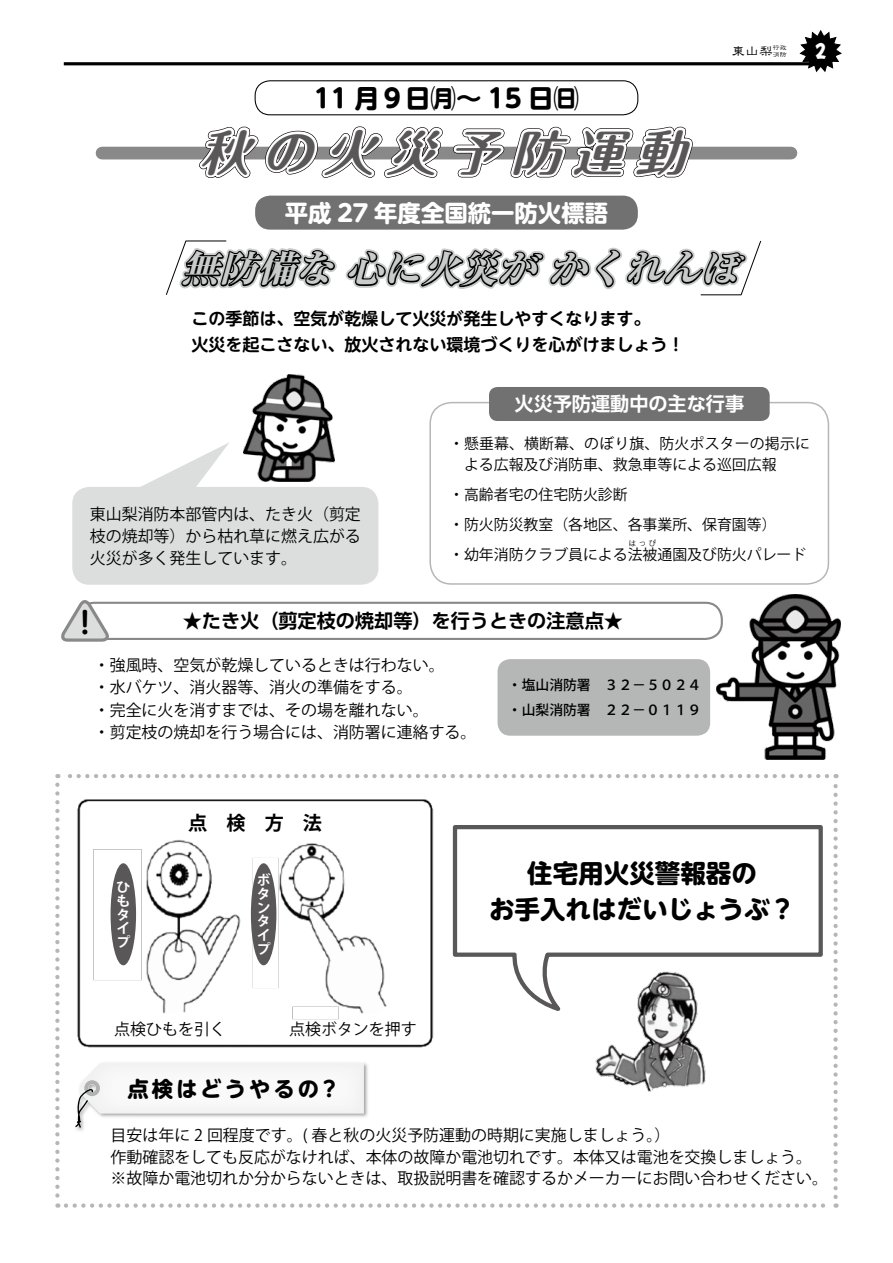
<style>
.page{position:relative;width:893px;height:1263px;background:#fff}
.page>*{position:absolute;margin:0;border:0;box-sizing:border-box;transform-origin:0 0}
.t1{font:italic 48.15px "Maru Fo Pro Bold 90 msp RKSJ H";color:#595757;scale:1.04 1}
.t2{font:italic 36.75px "Ryumin Pro Heavy 90 msp RKSJ H";color:#c9caca;scale:1.04 1}
.t3{font:700 29.7px "UD Shin M Go Pro De";color:#000}
.t4{font:700 25.5px/36.2px "UD Shin M Go Pro";color:#000;text-align:center}
.t5{font:700 23.4px "UD Shin M Go Pro";color:#fff}
.t6{font:700 21.3px "UD Shin M Go Pro";letter-spacing:.145em;color:#000}
.t7{font:21.3px "DC Ai W5 WIN RKSJ H";color:#fff}
.t8{font:700 19.2px "UD Shin Go Pro De";color:#000}
.t9{font:700 19.2px "UD Shin Go Pro De";color:#fff}
.t10{font:700 19.2px "Koz Go Pro";color:#000}
.t11{font:700 16.95px/25.5px "UD Shin M Go Pro De";color:#000}
.t12{font:15.9px/22.4px "Koz Go Pro";color:#000}
.t13{font:14.85px/29.7px "Koz Go Pro";color:#000}
.t14{font:500 13.8px/24.5px "Koz Go Pro";color:#000}
.t15{font:700 13.8px/13.8px "Koz Go Pro";color:#fff}
.t16{font:13.8px "DF Lei Sho SB WIN RKSJ H";color:#000}
.t17{font:7.5px "Koz Go Pro";color:#000}
.t18{font:6.9px/6.9px "DF Lei Sho SB WIN RKSJ H";color:#000}
</style>
<div class="page">
<hr style="left:64px;top:62px;width:757px;height:3px;background:#000">
<svg style="left:798px;top:30px;width:44px;height:43px"></svg>
<div style="left:77px;top:602px;width:646px;height:38px;border:2px solid #898989;border-radius:16px"></div>
<div style="left:102px;top:147px;width:689px;height:12px;background:#898989"></div>
<svg style="left:55px;top:785px;width:5px;height:423px"></svg>
<svg style="left:66px;top:1203px;width:771px;height:5px"></svg>
<svg style="left:833px;top:774px;width:5px;height:423px"></svg>
<svg style="left:57px;top:774px;width:770px;height:4px"></svg>
<svg style="left:452px;top:825px;width:371px;height:186px"></svg>
<img style="left:244px;top:375px;width:90px;height:106px">
<img style="left:716px;top:594px;width:124px;height:165px">
<img style="left:590px;top:970px;width:121px;height:122px">
<img style="left:77px;top:799px;width:357px;height:248px">
<div style="left:111px;top:863px;width:25px;height:102px;background:#595757;border-radius:50%"></div>
<div style="left:251px;top:863px;width:25px;height:102px;background:#595757;border-radius:50%"></div>
<img style="left:76px;top:1063px;width:292px;height:68px">
<svg style="left:75px;top:1063px;width:289px;height:65px"></svg>
<div style="left:497px;top:659px;width:213px;height:77px;background:#b5b6b6;border-radius:13px"></div>
<div style="left:72px;top:487px;width:306px;height:98px;background:#dcdddd;border-radius:17px"></div>
<svg style="left:141px;top:443px;width:88px;height:44px"></svg>
<div style="left:255px;top:80px;width:383px;height:35px;border:1px solid #000;border-radius:15px"></div>
<div style="left:429px;top:402px;width:400px;height:183px;border:1px solid #b5b6b6;border-radius:21px"></div>
<div style="left:489px;top:387px;width:281px;height:34px;background:#727171;border-radius:9px"></div>
<svg style="left:194px;top:126px;width:499px;height:52px"></svg>
<div style="left:255px;top:196px;width:383px;height:34px;background:#727171;border-radius:15px"></div>
<svg style="left:166px;top:240px;width:595px;height:55px"></svg>
<svg style="left:61px;top:600px;width:49px;height:42px"></svg>
<h3 class="t4" style="left:314px;top:78px;width:267px">11 月９日㈪～ 15 日㈰</h3>
<h1 class="t1" style="left:200px;top:114px;width:486px">秋の火災予防運動</h1>
<h3 class="t5" style="left:285px;top:193px;width:325px">平成 27 年度全国統一防火標語</h3>
<p class="t16" style="left:731px;top:44px;width:43px">東山梨</p>
<h3 class="t7" style="left:815px;top:40px;width:12px">2</h3>
<p class="t18" style="left:773px;top:44px;width:15px">行政消防</p>
<h2 class="t2" style="left:181px;top:240px;width:551px">無防備な 心に火災が かくれんぼ</h2>
<p class="t11" style="left:191px;top:305px;width:495px">この季節は、空気が乾燥して火災が発生しやすくなります。<br>火災を起こさない、放火されない環境づくりを心がけましょう！</p>
<p class="t12" style="left:90px;top:503px;width:273px;text-align:justify">東山梨消防本部管内は、たき火（剪定枝の焼却等）から枯れ草に燃え広がる火災が多く発生しています。</p>
<p class="t9" style="left:514px;top:388px;width:231px">火災予防運動中の主な行事</p>
<p class="t13" style="left:464px;top:433px;width:347px;line-height:21.3px;text-indent:-15px">・懸垂幕、横断幕、のぼり旗、防火ポスターの掲示による広報及び消防車、救急車等による巡回広報</p>
<p class="t13" style="left:449px;top:480px;width:359px">・高齢者宅の住宅防火診断<br>・防火防災教室（各地区、各事業所、保育園等）<br>・幼年消防クラブ員による法被通園及び防火パレード</p>
<p class="t17" style="left:629px;top:538px;width:29px">はっぴ</p>
<h3 class="t3" style="left:70px;top:599px;width:31px">！</h3>
<p class="t8" style="left:183px;top:605px;width:442px">★たき火（剪定枝の焼却等）を行うときの注意点★</p>
<p class="t12" style="left:94px;top:654px;width:384px">・強風時、空気が乾燥しているときは行わない。<br>・水バケツ、消火器等、消火の準備をする。<br>・完全に火を消すまでは、その場を離れない。<br>・剪定枝の焼却を行う場合には、消防署に連絡する。</p>
<p class="t14" style="left:508px;top:674px;width:195px">・塩山消防署　３２－５０２４・山梨消防署　２２－０１１９</p>
<p class="t10" style="left:188px;top:811px;width:135px">点検方法</p>
<p class="t15" style="left:116px;top:881px;width:15px">ひもタイプ</p>
<p class="t15" style="left:257px;top:874px;width:15px">ボタンタイプ</p>
<p class="t12" style="left:114px;top:1018px;width:113px">点検ひもを引く</p>
<p class="t12" style="left:289px;top:1018px;width:129px">点検ボタンを押す</p>
<h3 class="t4" style="left:489px;top:853px;width:308px">住宅用火災警報器の<br>お手入れはだいじょうぶ？</h3>
<h3 class="t6" style="left:128px;top:1071px;width:214px">点検はどうやるの？</h3>
<p class="t12" style="left:111px;top:1125px;width:719px;line-height:21.3px">目安は年に 2 回程度です。( 春と秋の火災予防運動の時期に実施しましょう。）<br>作動確認をしても反応がなければ、本体の故障か電池切れです。本体又は電池を交換しましょう。※故障か電池切れか分からないときは、取扱説明書を確認するかメーカーにお問い合わせください。</p>
</div>
